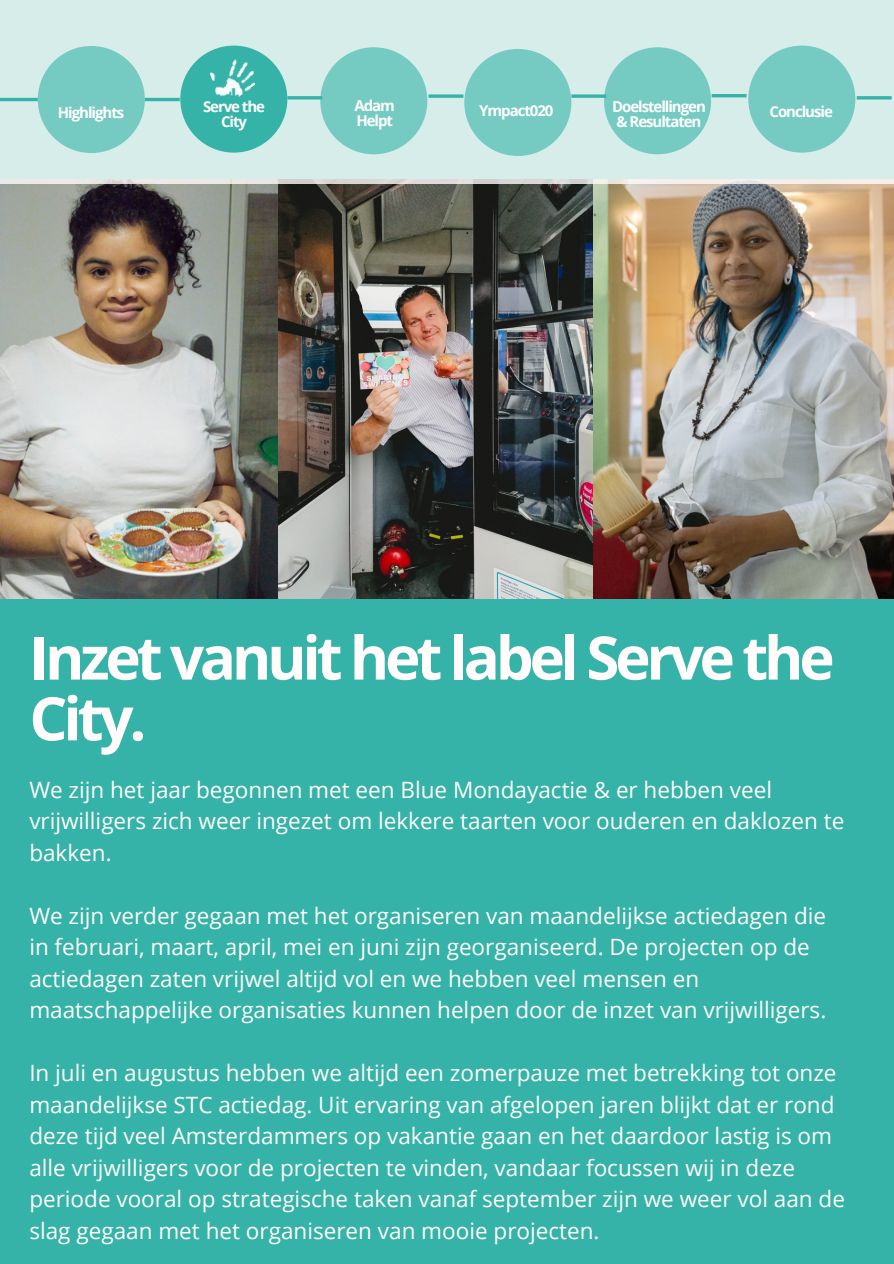
<style>
.page{position:relative;width:894px;height:1264px;background:#fff}
.page>*{position:absolute;margin:0;border:0;box-sizing:border-box;transform-origin:0 0}
.t1{font:700 60px/60.8px "Open Sans";letter-spacing:-.07em;color:#fffcfb}
.t2{font:22.5px/31.5px "Open Sans";color:#fffcfb}
.t3{font:700 15px/14.7px "Open Sans";letter-spacing:-.07em;color:#fff}
</style>
<div class="page">
<div style="left:0;top:0;width:893px;height:1263px;background:#35b3a8"></div>
<img style="left:0;top:183px;width:554px;height:415px">
<img style="left:554px;top:183px;width:339px;height:415px">
<div style="left:0;top:0;width:893px;height:183px;background:#d6edea"></div>
<hr style="left:0;top:98px;width:38px;height:3px;background:#35b3a8">
<div style="left:38px;top:46px;width:107px;height:107px;background:#75cac2;border-radius:50%"></div>
<div style="left:180px;top:46px;width:107px;height:106px;background:#35b3a8;border-radius:50%"></div>
<div style="left:320px;top:47px;width:107px;height:107px;background:#75cac2;border-radius:50%"></div>
<div style="left:464px;top:49px;width:107px;height:107px;background:#75cac2;border-radius:50%"></div>
<div style="left:604px;top:47px;width:106px;height:107px;background:#75cac2;border-radius:50%"></div>
<div style="left:748px;top:46px;width:107px;height:106px;background:#75cac2;border-radius:50%"></div>
<img style="left:203px;top:51px;width:62px;height:46px">
<hr style="left:287px;top:96px;width:35px;height:3px;background:#35b3a8">
<svg style="left:428px;top:94px;width:35px;height:4px"></svg>
<svg style="left:571px;top:94px;width:35px;height:4px"></svg>
<hr style="left:711px;top:94px;width:35px;height:3px;background:#35b3a8">
<hr style="left:856px;top:96px;width:35px;height:3px;background:#35b3a8">
<hr style="left:145px;top:98px;width:35px;height:3px;background:#35b3a8">
<p class="t3" style="left:354px;top:98px;width:42px">Adam<br>Helpt</p>
<p class="t3" style="left:58px;top:105px;width:68px">Highlights</p>
<p class="t3" style="left:203px;top:99px;width:64px;text-align:center">Serve the<br>City</p>
<p class="t3" style="left:479px;top:103px;width:76px">Ympact020</p>
<p class="t3" style="left:612px;top:99px;width:95px">Doelstellingen &amp; Resultaten</p>
<p class="t3" style="left:769px;top:104px;width:65px">Conclusie</p>
<h1 class="t1" style="left:29px;top:626px;width:806px">Inzet vanuit het label Serve the<br>City.</h1>
<p class="t2" style="left:29px;top:773px;width:816px">We zijn het jaar begonnen met een Blue Mondayactie &amp; er hebben veel vrijwilligers zich weer ingezet om lekkere taarten voor ouderen en daklozen te bakken.</p>
<p class="t2" style="left:29px;top:899px;width:798px">We zijn verder gegaan met het organiseren van maandelijkse actiedagen die in februari, maart, april, mei en juni zijn georganiseerd. De projecten op de actiedagen zaten vrijwel altijd vol en we hebben veel mensen en maatschappelijke organisaties kunnen helpen door de inzet van vrijwilligers.</p>
<p class="t2" style="left:29px;top:1056px;width:816px">In juli en augustus hebben we altijd een zomerpauze met betrekking tot onze maandelijkse STC actiedag. Uit ervaring van afgelopen jaren blijkt dat er rond deze tijd veel Amsterdammers op vakantie gaan en het daardoor lastig is om alle vrijwilligers voor de projecten te vinden, vandaar focussen wij in deze periode vooral op strategische taken vanaf september zijn we weer vol aan de slag gegaan met het organiseren van mooie projecten.</p>
</div>
